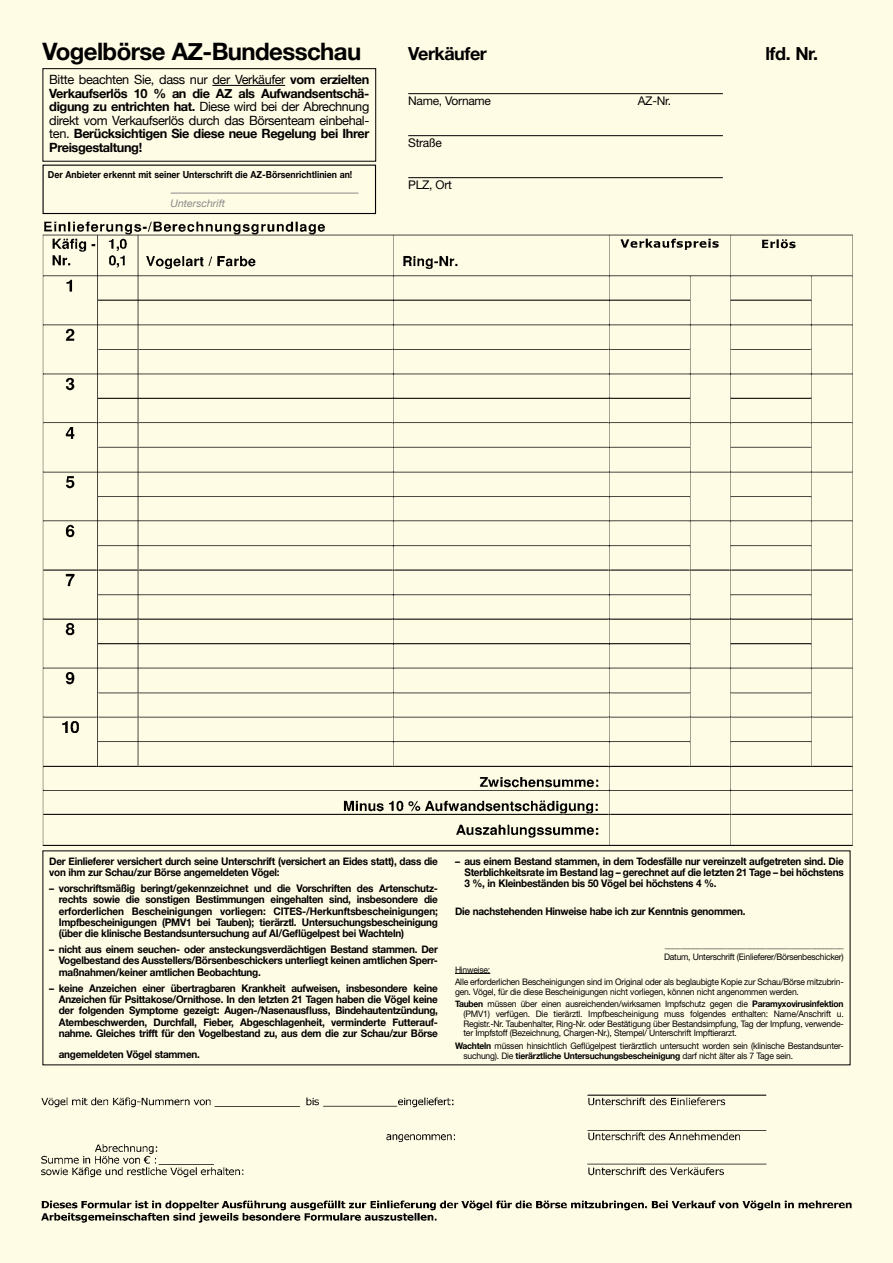
<style>
.page{position:relative;width:893px;height:1263px;background:#fffce5}
.page>*{position:absolute;margin:0;border:0;box-sizing:border-box;transform-origin:0 0}
.t1{font:700 24px "Helvetica Neue";letter-spacing:-.025em;color:#000}
.t2{font:700 18px "Helvetica Neue";letter-spacing:-.025em;color:#000}
.t3{font:700 12.75px/13.5px "Helvetica Neue";letter-spacing:-.03em;color:#000;text-align:justify}
.t4{font:12px "Helvetica Neue";letter-spacing:-.025em;color:#000}
.t5{font:700 10.5px/11.2px "Helvetica Neue";letter-spacing:-.025em;color:#000;text-align:justify;scale:.95 1}
.t6{font:italic 10.5px "Helvetica Neue";color:#8a8989}
.t7{font:700 9.75px "Helvetica Neue";color:#000;scale:.9 1}
.t8{font:9px/9.8px "Helvetica Neue";letter-spacing:-.025em;color:#000;scale:.95 1}
.t9{font:700 9px "Helvetica Neue";color:#000;scale:.95 1}
.s1{font-weight:400}
.s2{font-weight:700}
</style>
<div class="page">
<img style="left:42px;top:221px;width:811px;height:625px">
<img style="left:41px;top:1094px;width:811px;height:129px">
<hr style="left:408px;top:93px;width:315px;height:1px;background:#000">
<hr style="left:408px;top:135px;width:315px;height:1px;background:#000">
<hr style="left:408px;top:177px;width:315px;height:1px;background:#000">
<hr style="left:212px;top:85px;width:73px;height:1px;background:#000">
<div style="left:43px;top:68px;width:333px;height:94px;border:1px solid #000"></div>
<hr style="left:455px;top:973px;width:35px;height:1px;background:#000">
<hr style="left:171px;top:193px;width:187px;height:1px;background:#8a8989">
<div style="left:43px;top:165px;width:333px;height:49px;border:1px solid #000"></div>
<h1 class="t1" style="left:43px;top:32px;width:320px">Vogelbörse AZ-Bundesschau</h1>
<h2 class="t2" style="left:408px;top:39px;width:80px">Verkäufer</h2>
<h2 class="t2" style="left:765px;top:39px;width:54px">lfd. Nr.</h2>
<p class="t4" style="left:408px;top:93px;width:84px">Name, Vorname</p>
<p class="t4" style="left:638px;top:93px;width:35px">AZ-Nr.</p>
<p class="t4" style="left:408px;top:135px;width:35px">Straße</p>
<p class="t4" style="left:408px;top:177px;width:45px">PLZ, Ort</p>
<p class="t3" style="left:49px;top:73px;width:322px"><span class="s1">Bitte beachten Sie, dass nur der Verkäufer</span> vom erzielten Verkaufserlös 10 % an die AZ als Aufwandsentschä&shy;digung zu entrichten hat. <span class="s1">Diese wird bei der Abrechnung direkt vom Verkaufserlös durch das Börsenteam einbehal&shy;ten.</span> Berücksichtigen Sie diese neue Regelung bei Ihrer Preisgestaltung!</p>
<p class="t7" style="left:48px;top:167px;width:340px">Der Anbieter erkennt mit seiner Unterschrift die AZ-Börsenrichtlinien an!</p>
<p class="t6" style="left:170px;top:196px;width:56px">Unterschrift</p>
<p class="t5" style="left:49px;top:856px;width:411px">Der Einlieferer versichert durch seine Unterschrift (versichert an Eides statt), dass die von ihm zur Schau/zur Börse angemeldeten Vögel:</p>
<p class="t5" style="left:59px;top:883px;width:401px;text-indent:-9px">– vorschriftsmäßig beringt/gekennzeichnet und die Vorschriften des Artenschutz&shy;rechts sowie die sonstigen Bestimmungen eingehalten sind, insbesondere die erforderlichen Bescheinigungen vorliegen: CITES-/Herkunftsbescheinigungen; Impfbescheinigungen (PMV1 bei Tauben); tierärztl. Untersuchungsbescheinigung (über die klinische Bestandsuntersuchung auf AI/Geflügelpest bei Wachteln)</p>
<p class="t5" style="left:59px;top:944px;width:401px;text-indent:-9px">– nicht aus einem seuchen- oder ansteckungsverdächtigen Bestand stammen. Der Vogelbestand des Ausstellers/Börsenbeschickers unterliegt keinen amtlichen Sperr&shy;maßnahmen/keiner amtlichen Beobachtung.</p>
<p class="t5" style="left:59px;top:983px;width:401px;text-indent:-9px">– keine Anzeichen einer übertragbaren Krankheit aufweisen, insbesondere keine Anzeichen für Psittakose/Ornithose. In den letzten 21 Tagen haben die Vögel keine der folgenden Symptome gezeigt: Augen-/Nasenausfluss, Bindehautentzündung, Atembeschwerden, Durchfall, Fieber, Abgeschlagenheit, verminderte Futterauf&shy;nahme. Gleiches trifft für den Vogelbestand zu, aus dem die zur Schau/zur Börse</p>
<p class="t5" style="left:59px;top:1049px;width:150px">angemeldeten Vögel stammen.</p>
<p class="t5" style="left:464px;top:856px;width:401px;text-indent:-9px">– aus einem Bestand stammen, in dem Todesfälle nur vereinzelt aufgetreten sind. Die Sterblichkeitsrate im Bestand lag – gerechnet auf die letzten 21 Tage – bei höchstens 3 %, in Kleinbeständen bis 50 Vögel bei höchstens 4 %.</p>
<p class="t5" style="left:455px;top:906px;width:307px">Die nachstehenden Hinweise habe ich zur Kenntnis genommen.</p>
<p class="t9" style="left:665px;top:937px;width:190px">____________________________________________</p>
<p class="t8" style="left:664px;top:952px;width:191px">Datum, Unterschrift (Einlieferer/Börsenbeschicker)</p>
<p class="t8" style="left:455px;top:963px;width:411px;line-height:12.5px">Hinweise:<br>Alle erforderlichen Bescheinigungen sind im Original oder als beglaubigte Kopie zur Schau/Börse mitzubrin-</p>
<p class="t8" style="left:455px;top:985px;width:411px;line-height:12.5px">gen. Vögel, für die diese Bescheinigungen nicht vorliegen, können nicht angenommen werden.<br><span class="s2">Tauben</span> müssen über einen ausreichenden/wirksamen Impfschutz gegen die <span class="s2">Paramyxovirusinfektion</span></p>
<p class="t8" style="left:463px;top:1008px;width:402px;text-align:justify">(PMV1) verfügen. Die tierärztl. Impfbescheinigung muss folgendes enthalten: Name/Anschrift u.<br>Registr.-Nr. Taubenhalter, Ring-Nr. oder Bestätigung über Bestandsimpfung, Tag der Impfung, verwende&shy;ter Impfstoff (Bezeichnung, Chargen-Nr.), Stempel/ Unterschrift Impftierarzt.</p>
<p class="t8" style="left:463px;top:1040px;width:401px;text-indent:-9px"><span class="s2">Wachteln</span> müssen hinsichtlich Geflügelpest tierärztlich untersucht worden sein (klinische Bestandsunter&shy;suchung). Die <span class="s2">tierärztliche Untersuchungsbescheinigung</span> darf nicht älter als 7 Tage sein.</p>
</div>
